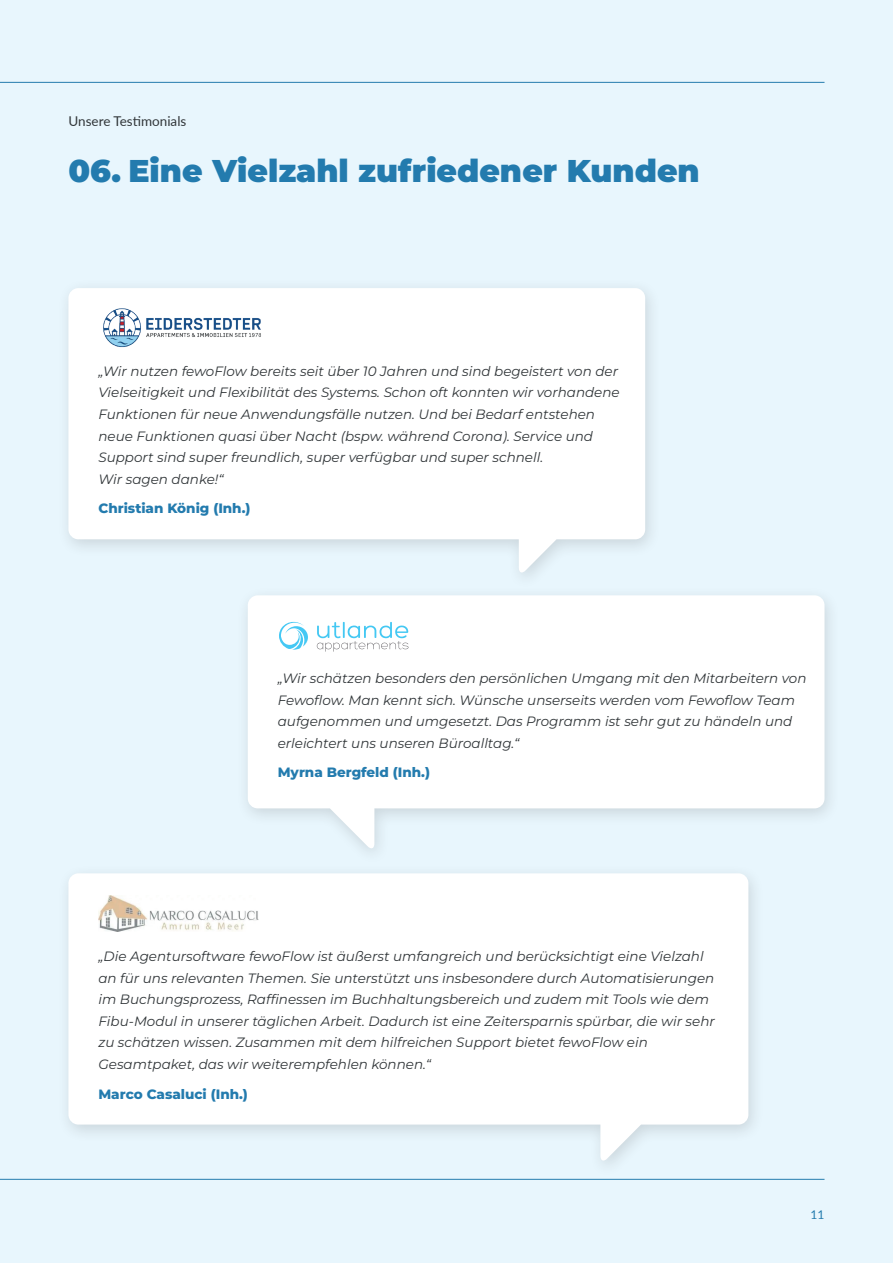
<style>
.page{position:relative;width:893px;height:1263px;background:#e8f6fd}
.page>*{position:absolute;margin:0;border:0;box-sizing:border-box;transform-origin:0 0}
.t1{font:900 31.5px "Montserrat";color:#237bae}
.t2{font:italic 13.5px/21.6px "Montserrat";color:#313639}
.t3{font:800 13.5px "Montserrat";color:#237bae}
.t4{font:13.5px "Lato";color:#313639}
.t5{font:12px "Lato";color:#237bae}
</style>
<div class="page">
<hr style="left:0;top:82px;width:824px;height:1px;background:#257cae">
<hr style="left:0;top:1179px;width:824px;height:1px;background:#257cae">
<svg style="left:68px;top:288px;width:577px;height:286px;background:#fbfdfe"></svg>
<img style="left:102px;top:307px;width:160px;height:40px">
<svg style="left:248px;top:595px;width:576px;height:255px;fill:#fff"></svg>
<svg style="left:317px;top:622px;width:91px;height:30px;background:#dcf0f6"></svg>
<svg style="left:279px;top:622px;width:29px;height:28px"></svg>
<svg style="left:68px;top:873px;width:680px;height:289px;background:#fbfdfe"></svg>
<img style="left:98px;top:895px;width:161px;height:37px">
<p class="t4" style="left:68px;top:111px;width:119px">Unsere Testimonials</p>
<h1 class="t1" style="left:68px;top:150px;width:633px">06. Eine Vielzahl zufriedener Kunden</h1>
<p class="t2" style="left:98px;top:360px;width:523px">„Wir nutzen fewoFlow bereits seit über 10 Jahren und sind begeistert von der Vielseitigkeit und Flexibilität des Systems. Schon oft konnten wir vorhandene Funktionen für neue Anwendungsfälle nutzen. Und bei Bedarf entstehen neue Funktionen quasi über Nacht (bspw. während Corona). Service und Support sind super freundlich, super verfügbar und super schnell.<br>Wir sagen danke!“</p>
<p class="t3" style="left:98px;top:499px;width:154px">Christian König (Inh.)</p>
<p class="t2" style="left:278px;top:667px;width:530px">„Wir schätzen besonders den persönlichen Umgang mit den Mitarbeitern von Fewoflow. Man kennt sich. Wünsche unserseits werden vom Fewoflow Team aufgenommen und umgesetzt. Das Programm ist sehr gut zu händeln und erleichtert uns unseren Büroalltag.“</p>
<p class="t3" style="left:278px;top:764px;width:154px">Myrna Bergfeld (Inh.)</p>
<p class="t2" style="left:98px;top:945px;width:618px">„Die Agentursoftware fewoFlow ist äußerst umfangreich und berücksichtigt eine Vielzahl an für uns relevanten Themen. Sie unterstützt uns insbesondere durch Automatisierungen im Buchungsprozess, Raffinessen im Buchhaltungsbereich und zudem mit Tools wie dem Fibu-Modul in unserer täglichen Arbeit. Dadurch ist eine Zeitersparnis spürbar, die wir sehr zu schätzen wissen. Zusammen mit dem hilfreichen Support bietet fewoFlow ein Gesamtpaket, das wir weiterempfehlen können.“</p>
<p class="t3" style="left:98px;top:1085px;width:151px">Marco Casaluci (Inh.)</p>
<p class="t5" style="left:811px;top:1206px;width:15px">11</p>
</div>
